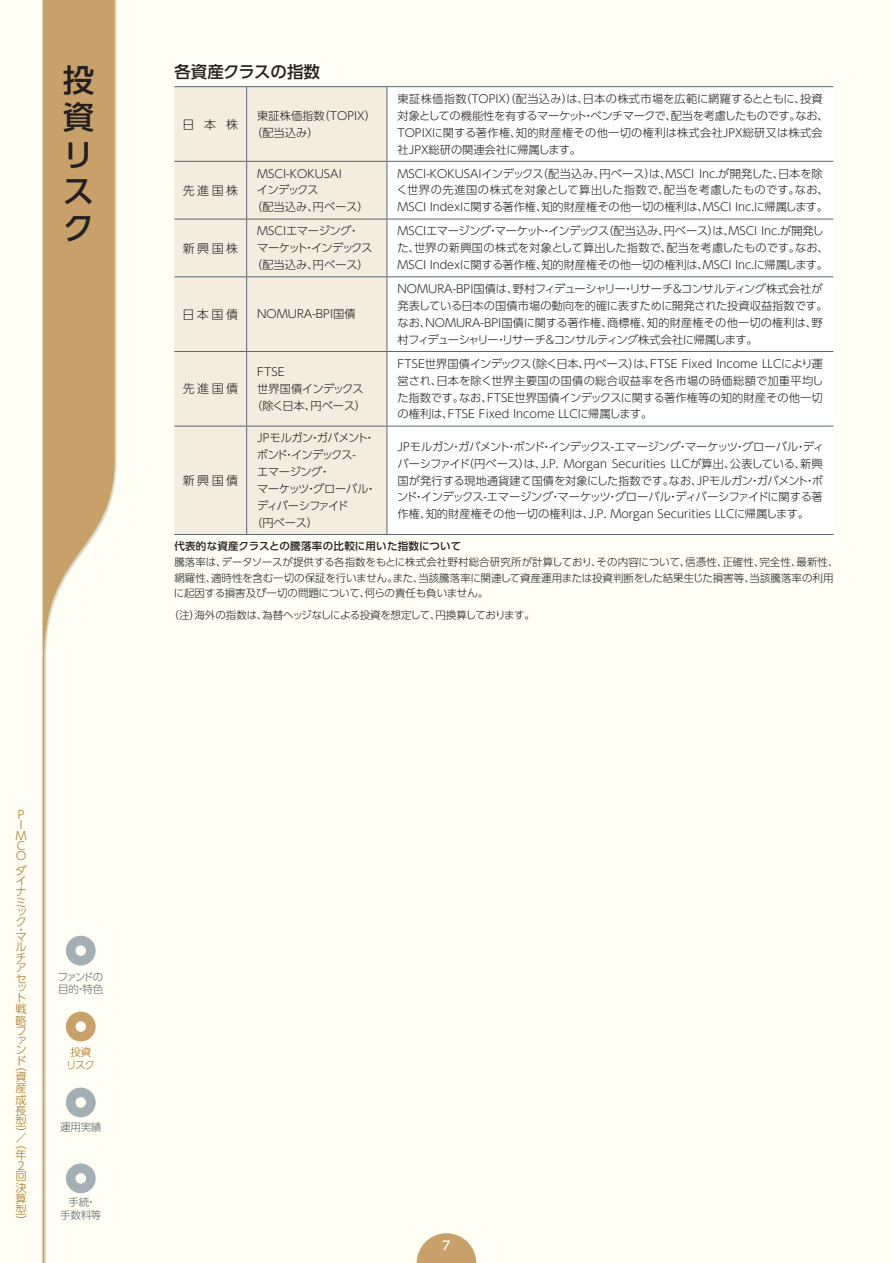
<style>
.page{position:relative;width:893px;height:1263px;background:#fffef4}
.page>*{position:absolute;margin:0;border:0;box-sizing:border-box;transform-origin:0 0}
.t1{font:500 31.5px/37.2px "UD Shin Go Pro";color:#231f20}
.A-小見出し{font:500 16.5px "UD Shin Go Pro";letter-spacing:-.01em;color:#231f20}
.A-8pt{font:300 12px "UD Shin Go Pro";letter-spacing:.2em;color:#231f20}
.t2{font:500 12px "UD Shin Go Pro";color:#fff}
.A-8pt-2{font:300 11.25px/16.8px "UD Shin Go Pro";letter-spacing:-.005em;color:#231f20}
.t3{font:300 11.25px/10.2px "UD Shin Go Pro";color:#a6721e}
.A-8pt-3{font:300 11.25px "UD Shin Go Pro";letter-spacing:-.085em;color:#231f20}
.A-8pt-4{font:300 11.25px "UD Shin Go Pro";letter-spacing:-.04em;color:#231f20}
.A-8pt-5{font:300 11.25px "UD Shin Go Pro";letter-spacing:-.025em;color:#231f20}
.A-8pt-6{font:300 11.25px "UD Shin Go Pro";letter-spacing:-.055em;color:#231f20}
.A-8pt-7{font:300 11.25px "UD Shin Go Pro";letter-spacing:-.125em;color:#231f20}
.A-7pt{font:300 10.5px/15.8px "UD Shin Go Pro";color:#231f20}
.A-7pt-2{font:300 10.5px "UD Shin Go Pro";letter-spacing:-.03em;color:#231f20}
.A-7pt-3{font:500 10.5px "UD Shin Go Pro";letter-spacing:.025em;color:#231f20}
.t4{font:300 10.5px/12.6px "UD Shin Go Pro";letter-spacing:-.02em;color:#5a676e;text-align:center}
.t5{font:300 10.5px/12.6px "UD Shin Go Pro";letter-spacing:-.13em;color:#5a676e}
.t6{font:300 10.5px/12.6px "UD Shin Go Pro";color:#a6721e;text-align:center}
</style>
<div class="page">
<svg style="left:417px;top:1233px;width:59px;height:30px"></svg>
<svg style="left:43px;top:0;width:72px;height:1263px"></svg>
<svg style="left:66px;top:936px;width:30px;height:29px"></svg>
<svg style="left:66px;top:1012px;width:30px;height:29px"></svg>
<svg style="left:66px;top:1087px;width:30px;height:30px"></svg>
<svg style="left:66px;top:1163px;width:30px;height:30px"></svg>
<div style="left:174px;top:87px;width:213px;height:447px;background:#f4ecdf"></div>
<div style="left:388px;top:87px;width:445px;height:447px;background:#fff"></div>
<hr style="left:174px;top:161px;width:73px;height:1px;background:#5a676e">
<hr style="left:247px;top:161px;width:140px;height:1px;background:#5a676e">
<hr style="left:387px;top:161px;width:446px;height:1px;background:#5a676e">
<hr style="left:174px;top:534px;width:73px;height:1px;background:#5a676e">
<hr style="left:247px;top:534px;width:140px;height:1px;background:#5a676e">
<hr style="left:387px;top:534px;width:446px;height:1px;background:#5a676e">
<hr style="left:174px;top:86px;width:73px;height:1px;background:#5a676e">
<hr style="left:247px;top:86px;width:140px;height:1px;background:#5a676e">
<hr style="left:387px;top:86px;width:446px;height:1px;background:#5a676e">
<hr style="left:246px;top:87px;width:1px;height:74px;background:#5a676e">
<hr style="left:387px;top:87px;width:1px;height:74px;background:#5a676e">
<hr style="left:246px;top:162px;width:1px;height:57px;background:#5a676e">
<hr style="left:387px;top:162px;width:1px;height:57px;background:#5a676e">
<hr style="left:174px;top:219px;width:73px;height:1px;background:#5a676e">
<hr style="left:247px;top:219px;width:140px;height:1px;background:#5a676e">
<hr style="left:246px;top:219px;width:1px;height:57px;background:#5a676e">
<hr style="left:387px;top:219px;width:446px;height:1px;background:#5a676e">
<hr style="left:387px;top:219px;width:1px;height:57px;background:#5a676e">
<hr style="left:174px;top:276px;width:73px;height:1px;background:#5a676e">
<hr style="left:247px;top:276px;width:140px;height:1px;background:#5a676e">
<hr style="left:246px;top:277px;width:1px;height:74px;background:#5a676e">
<hr style="left:387px;top:276px;width:446px;height:1px;background:#5a676e">
<hr style="left:387px;top:277px;width:1px;height:74px;background:#5a676e">
<hr style="left:174px;top:351px;width:73px;height:1px;background:#5a676e">
<hr style="left:247px;top:351px;width:140px;height:1px;background:#5a676e">
<hr style="left:246px;top:352px;width:1px;height:74px;background:#5a676e">
<hr style="left:387px;top:351px;width:446px;height:1px;background:#5a676e">
<hr style="left:387px;top:352px;width:1px;height:74px;background:#5a676e">
<hr style="left:174px;top:426px;width:73px;height:1px;background:#5a676e">
<hr style="left:247px;top:426px;width:140px;height:1px;background:#5a676e">
<hr style="left:246px;top:426px;width:1px;height:108px;background:#5a676e">
<hr style="left:387px;top:426px;width:446px;height:1px;background:#5a676e">
<hr style="left:387px;top:426px;width:1px;height:108px;background:#5a676e">
<h1 class="t1" style="left:63px;top:60px;width:33px">投資リスク</h1>
<p class="A-小見出し" style="left:174px;top:59px;width:147px">各資産クラスの指数</p>
<p class="A-8pt" style="left:183px;top:114px;width:57px">日本株</p>
<p class="A-8pt-2" style="left:257px;top:107px;width:120px">東証株価指数（TOPIX）</p>
<p class="A-8pt-2" style="left:251px;top:124px;width:69px">（配当込み）</p>
<p class="A-8pt" style="left:183px;top:180px;width:57px">先進国株</p>
<p class="A-8pt" style="left:183px;top:238px;width:57px">新興国株</p>
<p class="A-8pt-2" style="left:257px;top:164px;width:86px">MSCI-KOKUSAI</p>
<p class="A-8pt-2" style="left:257px;top:181px;width:63px">インデックス</p>
<p class="A-8pt-2" style="left:251px;top:198px;width:119px">（配当込み、円ベース）</p>
<p class="A-8pt-2" style="left:257px;top:222px;width:104px">MSCIエマージング・</p>
<p class="A-8pt-3" style="left:257px;top:239px;width:117px">マーケット・インデックス</p>
<p class="A-8pt-2" style="left:251px;top:256px;width:119px">（配当込み、円ベース）</p>
<p class="A-8pt" style="left:183px;top:304px;width:57px">日本国債</p>
<p class="A-8pt-2" style="left:257px;top:305px;width:100px">NOMURA-BPI国債</p>
<p class="A-8pt" style="left:183px;top:379px;width:57px">先進国債</p>
<p class="A-8pt-2" style="left:257px;top:363px;width:29px">FTSE</p>
<p class="A-8pt-6" style="left:257px;top:380px;width:108px">世界国債インデックス</p>
<p class="A-8pt-2" style="left:251px;top:397px;width:116px">（除く日本、円ベース）</p>
<p class="A-8pt-2" style="left:398px;top:90px;width:433px">東証株価指数（TOPIX）（配当込み）は、日本の株式市場を広範に網羅するとともに、投資対象としての機能性を有するマーケット・ベンチマークで、配当を考慮したものです。なお、TOPIXに関する著作権、知的財産権その他一切の権利は株式会社JPX総研又は株式会社JPX総研の関連会社に帰属します。</p>
<p class="A-8pt-2" style="left:397px;top:164px;width:434px">MSCI-KOKUSAIインデックス（配当込み、円ベース）は、MSCI Inc.が開発した、日本を除く世界の先進国の株式を対象として算出した指数で、配当を考慮したものです。なお、<br>MSCI Indexに関する著作権、知的財産権その他一切の権利は、MSCI Inc.に帰属します。</p>
<p class="A-8pt-2" style="left:397px;top:222px;width:433px">MSCIエマージング・マーケット・インデックス（配当込み、円ベース）は、MSCI Inc.が開発した、世界の新興国の株式を対象として算出した指数で、配当を考慮したものです。なお、<br>MSCI Indexに関する著作権、知的財産権その他一切の権利は、MSCI Inc.に帰属します。</p>
<p class="A-8pt-2" style="left:397px;top:280px;width:432px">NOMURA-BPI国債は、野村フィデューシャリー・リサーチ＆コンサルティング株式会社が発表している日本の国債市場の動向を的確に表すために開発された投資収益指数です。なお、NOMURA-BPI国債に関する著作権、商標権、知的財産権その他一切の権利は、野村フィデューシャリー・リサーチ＆コンサルティング株式会社に帰属します。</p>
<p class="A-8pt-2" style="left:397px;top:355px;width:428px;text-align:justify">FTSE世界国債インデックス（除く日本、円ベース）は、FTSE Fixed Income LLCにより運営され、日本を除く世界主要国の国債の総合収益率を各市場の時価総額で加重平均した指数です。なお、FTSE世界国債インデックスに関する著作権等の知的財産その他一切の権利は、FTSE Fixed Income LLCに帰属します。</p>
<p class="A-8pt-4" style="left:257px;top:429px;width:119px">JPモルガン・ガバメント・</p>
<p class="A-8pt-3" style="left:257px;top:446px;width:101px">ボンド・インデックス-</p>
<p class="A-8pt-2" style="left:257px;top:463px;width:75px">エマージング・</p>
<p class="A-8pt-5" style="left:257px;top:480px;width:121px">マーケッツ・グローバル・</p>
<p class="A-8pt-7" style="left:257px;top:496px;width:93px">ディバーシファイド</p>
<p class="A-8pt-2" style="left:251px;top:514px;width:68px">（円ベース）</p>
<p class="A-8pt-2" style="left:397px;top:438px;width:428px">JPモルガン・ガバメント・ボンド・インデックス-エマージング・マーケッツ・グローバル・ディバーシファイド（円ベース）は、J.P. Morgan Securities LLCが算出、公表している、新興国が発行する現地通貨建て国債を対象にした指数です。なお、JPモルガン・ガバメント・ボンド・インデックス-エマージング・マーケッツ・グローバル・ディバーシファイドに関する著作権、知的財産権その他一切の権利は、J.P. Morgan Securities LLCに帰属します。</p>
<p class="A-7pt-3" style="left:174px;top:538px;width:289px">代表的な資産クラスとの騰落率の比較に用いた指数について</p>
<p class="A-7pt" style="left:174px;top:554px;width:666px">騰落率は、データソースが提供する各指数をもとに株式会社野村総合研究所が計算しており、その内容について、信憑性、正確性、完全性、最新性、網羅性、適時性を含む一切の保証を行いません。また、当該騰落率に関連して資産運用または投資判断をした結果生じた損害等、当該騰落率の利用に起因する損害及び一切の問題について、何らの責任も負いません。</p>
<p class="A-7pt-2" style="left:169px;top:606px;width:368px">（注）海外の指数は、為替ヘッジなしによる投資を想定して、円換算しております。</p>
<p class="A-8pt" style="left:183px;top:471px;width:57px">新興国債</p>
<p class="t3" style="left:16px;top:809px;width:12px">Ｐ<br>Ｉ<br>Ｍ<br>Ｃ<br>Ｏ</p>
<p class="t3" style="left:16px;top:864px;width:13px;line-height:10.8px">ダイナミ</p>
<p class="t3" style="left:16px;top:907px;width:12px;line-height:9.8px">ック</p>
<p class="t3" style="left:16px;top:924px;width:8px">・</p>
<p class="t3" style="left:16px;top:930px;width:12px;line-height:10.6px;text-align:justify">マルチアセ</p>
<p class="t3" style="left:16px;top:983px;width:12px;line-height:9.8px">ット</p>
<p class="t3" style="left:16px;top:1004px;width:12px;text-align:justify">戦略ファン</p>
<p class="t3" style="left:16px;top:1056px;width:12px;line-height:13.8px">ド（資</p>
<p class="t3" style="left:16px;top:1082px;width:13px;line-height:11.2px;text-align:justify">産成長型）</p>
<p class="t3" style="left:16px;top:1132px;width:12px">／</p>
<p class="t3" style="left:16px;top:1137px;width:12px;line-height:11.1px">（年<br>２回決算型）</p>
<p class="t5" style="left:58px;top:970px;width:47px">ファンドの目的・特色</p>
<p class="t6" style="left:66px;top:1045px;width:30px">投資リスク</p>
<p class="t4" style="left:60px;top:1120px;width:43px">運用実績</p>
<p class="t4" style="left:60px;top:1195px;width:43px">手続・<br>手数料等</p>
<p class="t2" style="left:442px;top:1236px;width:9px">7</p>
</div>
